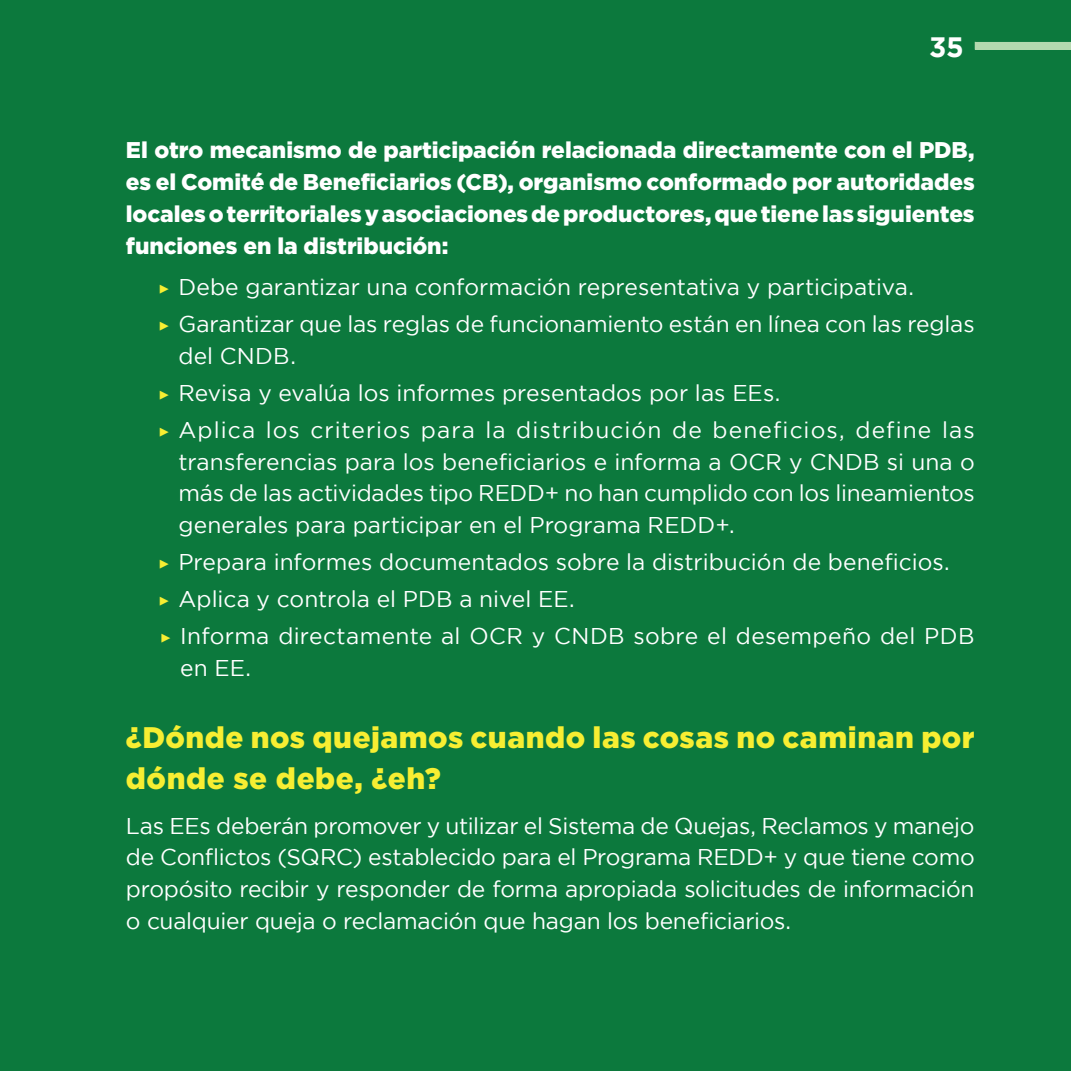
<style>
.page{position:relative;width:1071px;height:1071px;background:#0c793d}
.page>*{position:absolute;margin:0;border:0;box-sizing:border-box;transform-origin:0 0}
.t1{font:900 29.75px/40.6px "Gotham";letter-spacing:.02em;color:#f7ee32}
.t2{font:700 28px "Gotham";color:#fff}
.t3{font:22.75px/31.8px "Gotham";color:#fff}
.t4{font:900 22.75px/31.8px "Gotham";letter-spacing:-.005em;color:#fff;text-align:justify}
.t5{font:22.75px/36.9px "Gotham";letter-spacing:.04em;color:#fff}
.s1{font-family:"Menlo";color:#f7ee32}
</style>
<div class="page">
<div style="left:975px;top:42px;width:96px;height:8px;background:#b4d9af"></div>
<p class="t2" style="left:929px;top:30px;width:36px">35</p>
<p class="t4" style="left:126px;top:134px;width:850px">El otro mecanismo de participación relacionada directamente con el PDB, es el Comité de Beneficiarios (CB), organismo conformado por autoridades locales o territoriales y asociaciones de productores, que tiene las siguientes funciones en la distribución:</p>
<p class="t3" style="left:157px;top:268px;width:819px;line-height:36.9px"><span class="s1">▸</span> Debe garantizar una conformación representativa y participativa.<br><span class="s1">▸</span> Garantizar que las reglas de funcionamiento están en línea con las reglas</p>
<p class="t5" style="left:157px;top:337px;width:819px;text-indent:21px">del CNDB.<br><span class="s1">▸</span> Revisa y evalúa los informes presentados por las EEs.<br><span class="s1">▸</span> Aplica los criterios para la distribución de beneficios, define las</p>
<p class="t3" style="left:178px;top:445px;width:798px;text-align:justify">transferencias para los beneficiarios e informa a OCR y CNDB si una o más de las actividades tipo REDD+ no han cumplido con los lineamientos generales para participar en el Programa REDD+.</p>
<p class="t3" style="left:157px;top:543px;width:818px;line-height:36.9px"><span class="s1">▸</span> Prepara informes documentados sobre la distribución de beneficios.<br><span class="s1">▸</span> Aplica y controla el PDB a nivel EE.<br><span class="s1">▸</span> Informa directamente al OCR y CNDB sobre el desempeño del PDB</p>
<p class="t3" style="left:180px;top:652px;width:72px">en EE.</p>
<h1 class="t1" style="left:126px;top:717px;width:850px">¿Dónde nos quejamos cuando las cosas no caminan por dónde se debe, ¿eh?</h1>
<p class="t3" style="left:126px;top:809px;width:850px;text-align:justify">Las EEs deberán promover y utilizar el Sistema de Quejas, Reclamos y manejo de Conflictos (SQRC) establecido para el Programa REDD+ y que tiene como propósito recibir y responder de forma apropiada solicitudes de información o cualquier queja o reclamación que hagan los beneficiarios.</p>
</div>
